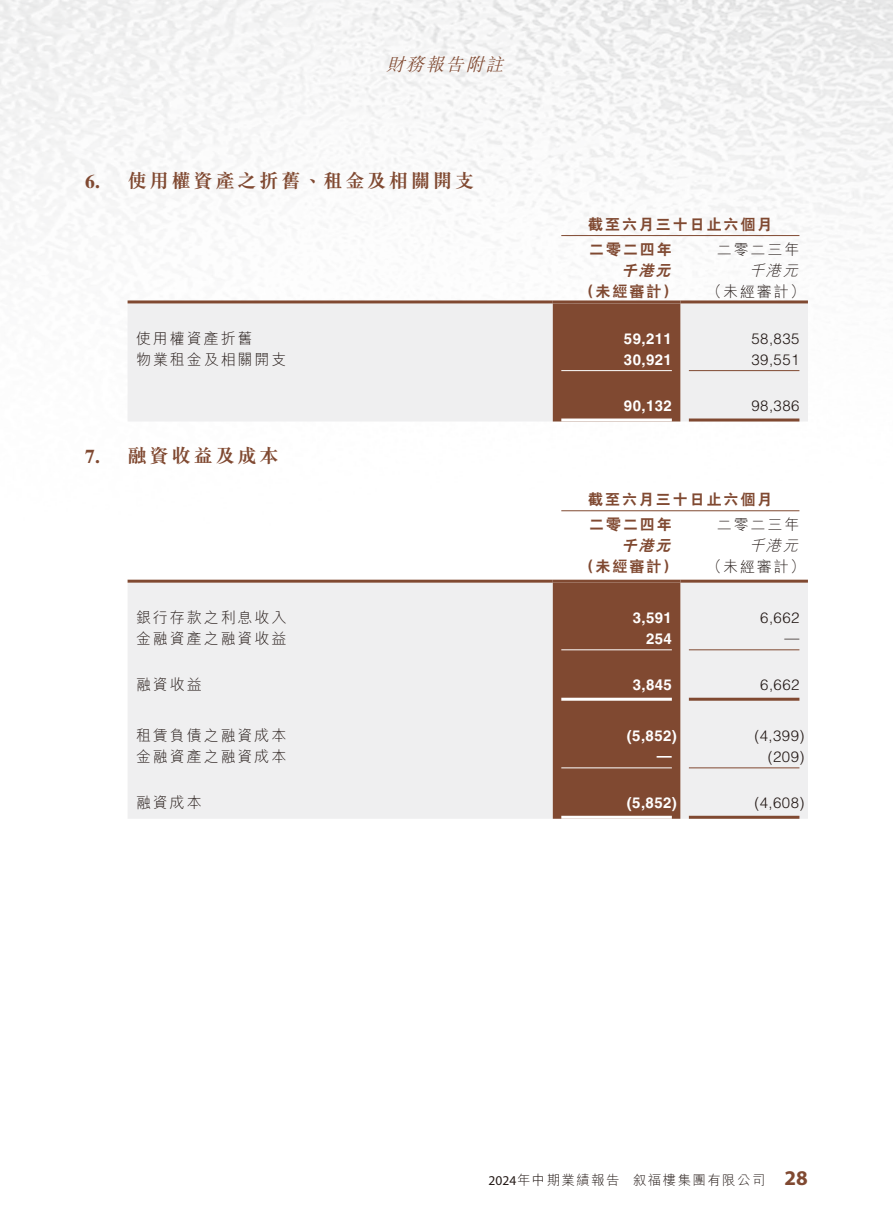
<style>
.page{position:relative;width:893px;height:1212px;background:#fff}
.page>*{position:absolute;margin:0;border:0;box-sizing:border-box;transform-origin:0 0}
.t1{font:700 19.5px "M Sung HK";letter-spacing:.125em;color:#804931}
.t2{font:italic 300 18px "M Sung HK";color:#804931}
.t3{font:300 15px "M Hei HK";letter-spacing:.13em;color:#231916}
.t4{font:300 15px "Helvetica LT Std";letter-spacing:.03em;color:#231916}
.t5{font:700 15px "Helvetica LT Std";letter-spacing:.03em;color:#fff}
.t6{font:800 15px/25.5px "C Hei 2 HK";letter-spacing:.13em;color:#804931}
.t7{font:italic 800 15px "C Hei 2 HK";color:#804931}
.t8{font:italic 300 15px "M Hei HK";color:#231916}
.t9{font:300 13.5px "M Hei HK";letter-spacing:.1em;color:#231916}
.s1{font-family:"Times LT Std"}
.s2{font-family:"Myriad Pro";font-weight:400}
.s3{font-family:"Myriad Pro";font-weight:700;font-size:21px;color:#804931}
</style>
<div class="page">
<img style="left:0;top:0;width:893px;height:583px">
<div style="left:128px;top:303px;width:680px;height:118px;background:#efeff0"></div>
<div style="left:553px;top:303px;width:127px;height:118px;background:#804931"></div>
<hr style="left:561px;top:235px;width:238px;height:1px;background:#804931">
<hr style="left:128px;top:300px;width:425px;height:3px;background:#804931">
<hr style="left:553px;top:300px;width:127px;height:3px;background:#804931">
<hr style="left:680px;top:300px;width:128px;height:3px;background:#804931">
<hr style="left:561px;top:370px;width:111px;height:1px;background:#fff">
<hr style="left:689px;top:370px;width:110px;height:1px;background:#804931">
<hr style="left:561px;top:418px;width:111px;height:3px;background:#fff">
<hr style="left:689px;top:418px;width:110px;height:3px;background:#804931">
<div style="left:128px;top:583px;width:680px;height:236px;background:#efeff0"></div>
<div style="left:553px;top:583px;width:127px;height:236px;background:#804931"></div>
<hr style="left:561px;top:510px;width:238px;height:1px;background:#804931">
<hr style="left:128px;top:580px;width:425px;height:3px;background:#804931">
<hr style="left:553px;top:580px;width:127px;height:3px;background:#804931">
<hr style="left:680px;top:580px;width:128px;height:3px;background:#804931">
<hr style="left:561px;top:649px;width:111px;height:1px;background:#fff">
<hr style="left:689px;top:649px;width:110px;height:1px;background:#804931">
<hr style="left:561px;top:698px;width:111px;height:3px;background:#fff">
<hr style="left:689px;top:698px;width:110px;height:3px;background:#804931">
<hr style="left:561px;top:767px;width:111px;height:1px;background:#fff">
<hr style="left:689px;top:767px;width:110px;height:1px;background:#804931">
<hr style="left:561px;top:816px;width:111px;height:3px;background:#fff">
<hr style="left:689px;top:816px;width:110px;height:3px;background:#804931">
<p class="t2" style="left:386px;top:52px;width:125px">財務報告附註</p>
<h1 class="t1" style="left:85px;top:171px;width:391px"><span class="s1">6.</span> 使用權資產之折舊、租金及相關開支</h1>
<p class="t6" style="left:588px;top:211px;width:186px">截至六月三十日止六個月二零二四年</p>
<p class="t3" style="left:717px;top:242px;width:84px">二零二三年</p>
<p class="t7" style="left:621px;top:263px;width:54px">千港元</p>
<p class="t8" style="left:749px;top:263px;width:54px">千港元</p>
<p class="t6" style="left:579px;top:279px;width:100px">（未經審計）</p>
<p class="t3" style="left:707px;top:284px;width:100px">（未經審計）</p>
<p class="t3" style="left:136px;top:330px;width:118px">使用權資產折舊</p>
<p class="t5" style="left:624px;top:329px;width:49px">59,211</p>
<p class="t4" style="left:751px;top:329px;width:49px">58,835</p>
<p class="t3" style="left:136px;top:351px;width:152px">物業租金及相關開支</p>
<p class="t5" style="left:624px;top:350px;width:49px">30,921</p>
<p class="t4" style="left:751px;top:350px;width:49px">39,551</p>
<p class="t5" style="left:624px;top:397px;width:49px">90,132</p>
<p class="t4" style="left:751px;top:396px;width:49px">98,386</p>
<h1 class="t1" style="left:85px;top:446px;width:195px"><span class="s1">7.</span> 融資收益及成本</h1>
<p class="t6" style="left:588px;top:486px;width:186px">截至六月三十日止六個月二零二四年</p>
<p class="t3" style="left:717px;top:517px;width:84px">二零二三年</p>
<p class="t7" style="left:621px;top:538px;width:54px">千港元</p>
<p class="t8" style="left:749px;top:538px;width:54px">千港元</p>
<p class="t6" style="left:579px;top:554px;width:100px">（未經審計）</p>
<p class="t3" style="left:707px;top:559px;width:100px">（未經審計）</p>
<p class="t3" style="left:136px;top:610px;width:152px">銀行存款之利息收入</p>
<p class="t5" style="left:633px;top:608px;width:41px">3,591</p>
<p class="t4" style="left:760px;top:608px;width:41px">6,662</p>
<p class="t3" style="left:136px;top:631px;width:152px">金融資產之融資收益</p>
<p class="t5" style="left:646px;top:629px;width:27px">254</p>
<p class="t4" style="left:784px;top:629px;width:16px">—</p>
<p class="t3" style="left:136px;top:677px;width:67px">融資收益</p>
<p class="t5" style="left:633px;top:676px;width:41px">3,845</p>
<p class="t4" style="left:760px;top:676px;width:41px">6,662</p>
<p class="t3" style="left:136px;top:728px;width:152px">租賃負債之融資成本</p>
<p class="t5" style="left:627px;top:726px;width:52px">(5,852)</p>
<p class="t4" style="left:754px;top:726px;width:52px">(4,399)</p>
<p class="t3" style="left:136px;top:749px;width:152px">金融資產之融資成本</p>
<p class="t5" style="left:657px;top:747px;width:16px">—</p>
<p class="t4" style="left:768px;top:747px;width:38px">(209)</p>
<p class="t3" style="left:136px;top:795px;width:67px">融資成本</p>
<p class="t5" style="left:627px;top:794px;width:52px">(5,852)</p>
<p class="t4" style="left:754px;top:794px;width:52px">(4,608)</p>
<p class="t9" style="left:489px;top:1173px;width:321px"><span class="s2">2024</span>年中期業績報告 叙福樓集團有限公司 <span class="s3">28</span></p>
</div>
